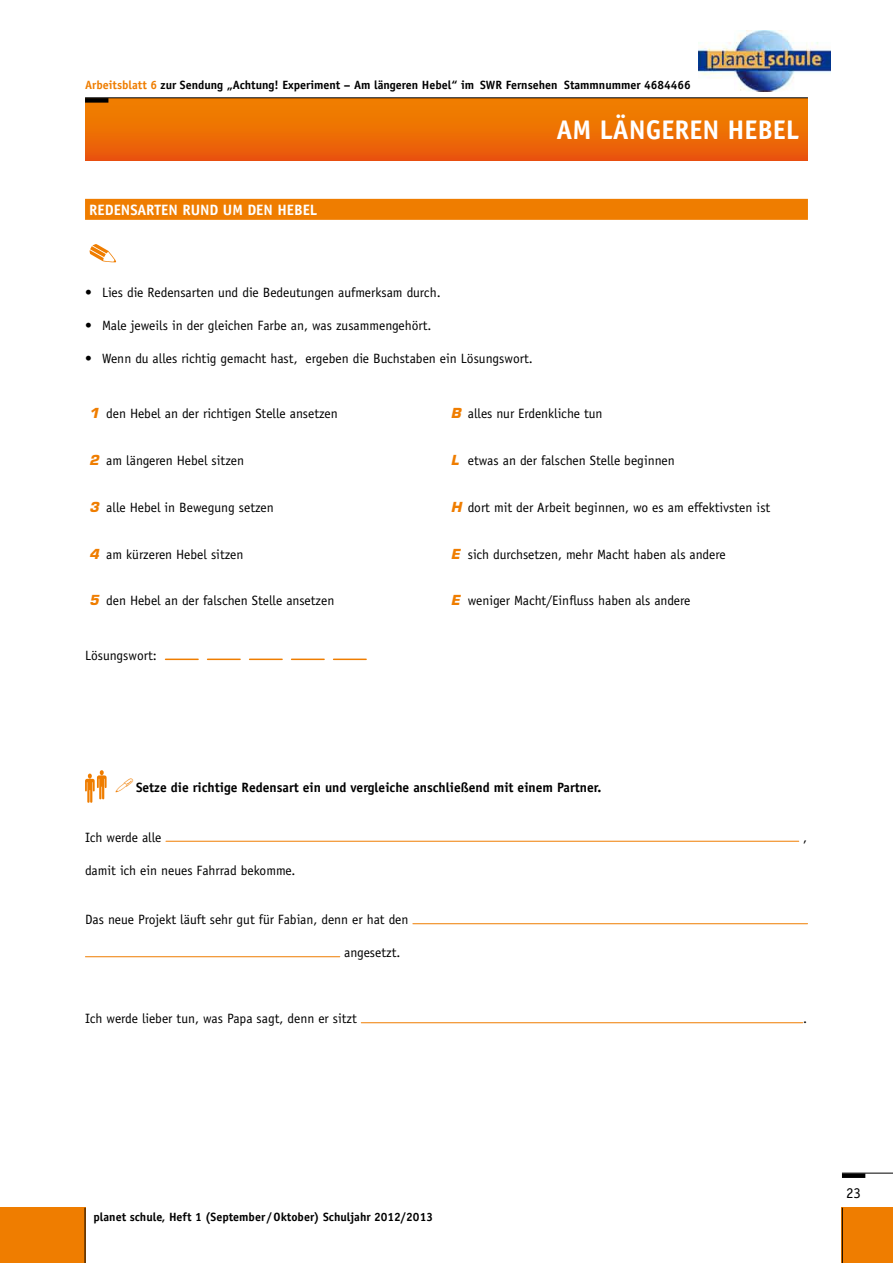
<style>
.page{position:relative;width:893px;height:1263px;background:#fff}
.page>*{position:absolute;margin:0;border:0;box-sizing:border-box;transform-origin:0 0}
.t1{font:700 27px "Officina Sans Std";color:#fff}
.t2{font:700 15px "Officina Sans Std";color:#fff}
.t3{font:15px "Officina Sans Std";color:#000}
.t4{font:13.5px "Officina Sans Std";color:#000}
.t5{font:700 13.5px "Officina Sans Std";color:#000}
.t6{font:700 12px "Officina Sans Std";color:#000}
.s1{color:#ef7d00}
.s2{font-family:"Eurostile LT Std";font-weight:700;font-style:italic;color:#ef7d00}
</style>
<div class="page">
<div style="left:85px;top:99px;width:723px;height:62px;background:linear-gradient(to bottom,#f18500,#ea570d)"></div>
<hr style="left:85px;top:97px;width:723px;height:1px;background:#000">
<div style="left:85px;top:98px;width:23px;height:5px;background:#000"></div>
<hr style="left:842px;top:1173px;width:51px;height:1px;background:#000">
<div style="left:842px;top:1173px;width:23px;height:5px;background:#000"></div>
<div style="left:842px;top:1208px;width:51px;height:55px;background:#ef7d00"></div>
<hr style="left:842px;top:1208px;width:1px;height:55px;background:#000">
<div style="left:0;top:1208px;width:85px;height:55px;background:#ef7d00"></div>
<hr style="left:85px;top:1208px;width:1px;height:55px;background:#000">
<div style="left:85px;top:199px;width:723px;height:21px;background:#ef7d00"></div>
<svg style="left:89px;top:244px;width:27px;height:19px"></svg>
<hr style="left:166px;top:658px;width:32px;height:2px;background:#ef7d00">
<hr style="left:208px;top:658px;width:32px;height:2px;background:#ef7d00">
<hr style="left:250px;top:658px;width:32px;height:2px;background:#ef7d00">
<hr style="left:292px;top:658px;width:32px;height:2px;background:#ef7d00">
<hr style="left:334px;top:658px;width:32px;height:2px;background:#ef7d00">
<svg style="left:85px;top:770px;width:22px;height:33px"></svg>
<hr style="left:166px;top:841px;width:633px;height:1px;background:#ef7d00">
<hr style="left:413px;top:923px;width:394px;height:1px;background:#ef7d00">
<hr style="left:85px;top:956px;width:255px;height:1px;background:#ef7d00">
<hr style="left:361px;top:1022px;width:442px;height:1px;background:#ef7d00">
<img style="left:699px;top:30px;width:132px;height:61px">
<p class="t6" style="left:85px;top:78px;width:607px"><span class="s1">Arbeitsblatt 6</span> zur Sendung „Achtung! Experiment – Am längeren H ebel“ im SWR Fernsehen Stammnummer 4684466</p>
<p class="t2" style="left:89px;top:200px;width:9px">Redensa</p>
<p class="t2" style="left:146px;top:200px;width:17px">rten</p>
<p class="t2" style="left:182px;top:200px;width:74px">rund um den</p>
<p class="t2" style="left:277px;top:200px;width:41px">Hebel</p>
<h1 class="t1" style="left:556px;top:113px;width:245px">am längeren Hebel</h1>
<p class="t4" style="left:85px;top:285px;width:357px">• Lies die Redensarten und die Bedeutungen aufmerksam durch.</p>
<p class="t4" style="left:85px;top:318px;width:348px">• Male jeweils in der gleichen Farbe an, was zusammengehört.</p>
<p class="t4" style="left:85px;top:351px;width:449px">• Wenn du alles richtig gemacht hast, ergeben die Buchstaben ein Lösungswort.</p>
<p class="t4" style="left:89px;top:406px;width:250px"><span class="s2">1</span> den Hebel an der richtigen Stelle ansetzen</p>
<p class="t4" style="left:451px;top:406px;width:153px"><span class="s2">B</span> alles nur Erdenkliche tun</p>
<p class="t4" style="left:89px;top:453px;width:156px"><span class="s2">2</span> am längeren Hebel sitzen</p>
<p class="t4" style="left:451px;top:453px;width:226px"><span class="s2">L</span> etwas an der falschen Stelle beginnen</p>
<p class="t4" style="left:89px;top:499px;width:186px"><span class="s2">3</span> alle Hebel in Bewegung setzen</p>
<p class="t4" style="left:451px;top:499px;width:321px"><span class="s2">H</span> dort mit der Arbeit beginnen, wo es am effektivsten ist</p>
<p class="t4" style="left:89px;top:546px;width:156px"><span class="s2">4</span> am kürzeren Hebel sitzen</p>
<p class="t4" style="left:451px;top:546px;width:276px"><span class="s2">E</span> sich durchsetzen, mehr Macht haben als andere</p>
<p class="t4" style="left:89px;top:593px;width:247px"><span class="s2">5</span> den Hebel an der falschen Stelle ansetzen</p>
<p class="t4" style="left:451px;top:593px;width:241px"><span class="s2">E</span> weniger Macht/Einfluss haben als andere</p>
<p class="t4" style="left:85px;top:648px;width:73px">Lösungswort:</p>
<p class="t5" style="left:136px;top:779px;width:467px">Setze die richtige Redensart ein und vergleiche anschließend mit einem Partner.</p>
<p class="t4" style="left:85px;top:829px;width:78px">Ich werde alle</p>
<p class="t4" style="left:803px;top:829px;width:5px">,</p>
<p class="t4" style="left:85px;top:862px;width:212px">damit ich ein neues Fahrrad bekomme.</p>
<p class="t4" style="left:85px;top:912px;width:325px">Das neue Projekt läuft sehr gut für Fabian, denn er hat den</p>
<p class="t4" style="left:344px;top:945px;width:58px">angesetzt.</p>
<p class="t4" style="left:85px;top:1011px;width:273px">Ich werde lieber tun, was Papa sagt, denn er sitzt</p>
<p class="t4" style="left:803px;top:1011px;width:5px">.</p>
<p class="t6" style="left:94px;top:1209px;width:341px">planet schule, Heft 1 (September /Oktober) Schuljahr 2012/2013</p>
<p class="t3" style="left:846px;top:1184px;width:16px">23</p>
</div>
